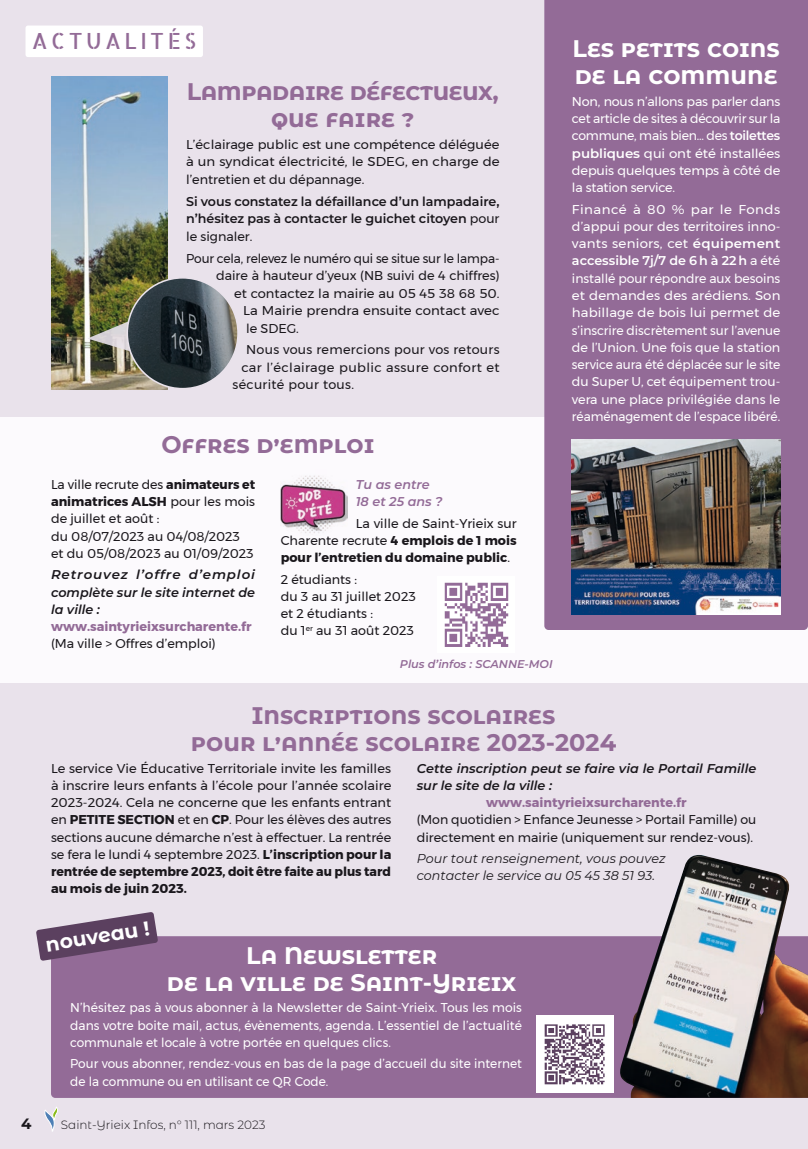
<style>
.page{position:relative;width:808px;height:1149px;background:#fff}
.page>*{position:absolute;margin:0;border:0;box-sizing:border-box;transform-origin:0 0}
.t1{font:700 24px/27px "Montserrat Alternates";color:#936b97;text-align:center}
.t2{font:700 24px/27px "Montserrat Alternates";color:#fff;text-align:center}
.t3{font:700 24px/27.3px "Montserrat Alternates";letter-spacing:-.02em;color:#936b97;text-align:center}
.t4{font:22.2px "Allerta Stencil";letter-spacing:.16em;color:#936b97}
.t5{font:700 20.25px "Montserrat Alternates";color:#fff}
.t6{font:700 15px "Montserrat Alternates";color:#1a171c}
.t7{font:12.75px/17.2px "Montserrat";color:#1a171c}
.t8{font:12.75px/17.2px "Montserrat";color:#fff;text-align:justify;scale:1.05 1}
.t9{font:12.75px/17.2px "Montserrat";color:#fff;text-align:justify}
.t10{font:12.75px/17.2px "Montserrat";color:#fff;scale:.95 1}
.t11{font:600 12.75px/17.5px "Montserrat";color:#1a171c;text-align:justify}
.t12{font:700 12.75px/17.2px "Montserrat";color:#1a171c;text-align:justify}
.t13{font:italic 600 12.75px/17.2px "Montserrat";color:#1a171c}
.t14{font:italic 12.75px/17.2px "Montserrat";color:#1a171c}
.t15{font:italic 600 12.75px/17.2px "Montserrat";color:#1a171c;text-align:justify;scale:1.05 1}
.t16{font:700 12.75px "Montserrat";color:#936b97}
.t17{font:12.75px "Montserrat";letter-spacing:.025em;color:#1a171c}
.t18{font:12.75px "Montserrat";color:#1a171c;scale:.96 1}
.t19{font:12.75px "Montserrat";letter-spacing:.03em;color:#1a171c}
.t20{font:12.75px "Montserrat";color:#1a171c;scale:1.04 1}
.t21{font:italic 600 12.75px/17.2px "Montserrat";color:#936b97}
.t22{font:300 12px "Montserrat Alternates";color:#1a171c}
.t23{font:italic 600 11.25px "Montserrat";color:#936b97}
.s1{font-weight:400}
.s2{font-weight:700}
.s3{font-weight:600}
</style>
<div class="page">
<div style="left:0;top:0;width:808px;height:1148px;background:#e9e2eb"></div>
<div style="left:0;top:417px;width:808px;height:266px;background:#fcfafd"></div>
<img style="left:281px;top:475px;width:66px;height:58px">
<img style="left:444px;top:582px;width:65px;height:65px">
<div style="left:51px;top:936px;width:569px;height:161px;background:#936b97"></div>
<img style="left:620px;top:855px;width:188px;height:242px">
<img style="left:537px;top:1015px;width:76px;height:76px">
<svg style="left:36px;top:912px;width:122px;height:48px"></svg>
<div style="left:26px;top:26px;width:177px;height:31px;background:#fff;border-radius:3px"></div>
<div style="left:544px;top:0;width:264px;height:629px;background:#936b97"></div>
<img style="left:572px;top:439px;width:208px;height:175px">
<img style="left:51px;top:77px;width:117px;height:312px">
<img style="left:87px;top:300px;width:51px;height:67px">
<img style="left:127px;top:278px;width:111px;height:110px;border-radius:55px">
<div style="left:126px;top:277px;width:113px;height:112px;border:2px solid #e9e2eb;border-radius:50%"></div>
<svg style="left:44px;top:1107px;width:14px;height:24px"></svg>
<h2 class="t4" style="left:32px;top:26px;width:166px">ACTUALITÉS</h2>
<h1 class="t3" style="left:187px;top:76px;width:314px">Lampadaire défectueux, que faire ?</h1>
<p class="t7" style="left:186px;top:135px;width:315px;text-align:justify">L’éclairage public est une compétence déléguée à un syndicat électricité, le SDEG, en charge de l’entretien et du dépannage.</p>
<p class="t11" style="left:186px;top:192px;width:315px">Si vous constatez la défaillance d’un lampadaire, n’hésitez pas à contacter le guichet citoyen <span class="s1">pour le signaler.</span></p>
<p class="t18" style="left:186px;top:248px;width:328px">Pour cela, relevez le numéro qui se situe sur le lampa-</p>
<p class="t7" style="left:216px;top:267px;width:285px">daire à hauteur d’yeux (NB suivi de 4 chiffres)</p>
<p class="t7" style="left:234px;top:284px;width:267px">et contactez la mairie au 05 45 38 68 50.</p>
<p class="t20" style="left:243px;top:301px;width:248px">La Mairie prendra ensuite contact avec</p>
<p class="t7" style="left:246px;top:319px;width:54px">le SDEG.</p>
<p class="t17" style="left:246px;top:340px;width:255px">Nous vous remercions pour vos retours</p>
<p class="t19" style="left:242px;top:357px;width:260px">car l’éclairage public assure confort et</p>
<p class="t17" style="left:233px;top:375px;width:123px">sécurité pour tous.</p>
<h1 class="t1" style="left:161px;top:429px;width:215px">Offres d’emploi</h1>
<p class="t7" style="left:51px;top:475px;width:206px">La ville recrute des <span class="s2">animateurs et animatrices ALSH</span> pour les mois de juillet et août :<br>du 08/07/2023 au 04/08/2023 et du 05/08/2023 au 01/09/2023</p>
<p class="t15" style="left:51px;top:565px;width:196px">Retrouvez l’offre d’emploi complète sur le site internet de la ville :</p>
<p class="t16" style="left:51px;top:616px;width:202px">www.saintyrieixsurcharente.fr</p>
<p class="t7" style="left:51px;top:635px;width:166px">(Ma ville &gt; Offres d’emploi)</p>
<p class="t21" style="left:356px;top:475px;width:88px">Tu as entre<br>18 et 25 ans ?</p>
<p class="t12" style="left:281px;top:514px;width:237px;text-indent:75px"><span class="s1">La ville de Saint-Yrieix sur Charente recrute</span> 4 emplois de 1 mois pour l’entretien du domaine public<span class="s1">.</span></p>
<p class="t7" style="left:281px;top:570px;width:137px">2 étudiants :<br>du 3 au 31 juillet 2023 et 2 étudiants :<br>du 1<sup>er</sup> au 31 août 2023</p>
<p class="t23" style="left:400px;top:656px;width:154px">Plus d’infos : SCANNE-MOI</p>
<h1 class="t2" style="left:572px;top:34px;width:209px;text-align:left">Les petits coins de la commune</h1>
<p class="t9" style="left:572px;top:92px;width:210px">Non, nous n’allons pas parler dans cet article de sites à découvrir sur la commune, mais bien… des <span class="s3">toilettes publiques</span> qui ont été installées depuis quelques temps à côté de la station service.</p>
<p class="t8" style="left:572px;top:200px;width:200px">Financé à 80 % par le Fonds d’appui pour des territoires inno&shy;vants seniors, cet <span class="s3">équipement accessible 7j/7 de 6 h à 22 h</span> a été installé pour répondre aux besoins et demandes des arédiens. Son habillage de bois lui permet de s’inscrire discrètement sur l’avenue de l’Union. Une fois que la station service aura été déplacée sur le site du Super U, cet équipement trou&shy;vera une place privilégiée dans le réaménagement de l’espace libéré.</p>
<h1 class="t1" style="left:191px;top:700px;width:427px">Inscriptions scolaires<br>pour l’année scolaire 2023-2024</h1>
<p class="t7" style="left:51px;top:759px;width:342px;text-align:justify">Le service Vie Éducative Territoriale invite les familles à inscrire leurs enfants à l’école pour l’année scolaire 2023-2024. Cela ne concerne que les enfants entrant en <span class="s2">PETITE SECTION</span> et en <span class="s2">CP</span>. Pour les élèves des autres sections aucune démarche n’est à effectuer. La rentrée se fera le lundi 4 septembre 2023. <span class="s2">L’inscription pour la rentrée de septembre 2023, doit être faite au plus tard au mois de juin 2023.</span></p>
<p class="t13" style="left:417px;top:758px;width:341px">Cette inscription peut se faire via le Portail Famille sur le site de la ville :</p>
<p class="t16" style="left:486px;top:792px;width:202px">www.saintyrieixsurcharente.fr</p>
<p class="t7" style="left:417px;top:810px;width:341px">(Mon quotidien &gt; Enfance Jeunesse &gt; Portail Famille) ou directement en mairie (uniquement sur rendez-vous).</p>
<p class="t14" style="left:417px;top:849px;width:250px">Pour tout renseignement, vous pouvez contacter le service au 05 45 38 51 93.</p>
<h3 class="t5" style="left:43px;top:929px;width:106px;rotate:-9deg">nouveau !</h3>
<h1 class="t2" style="left:167px;top:940px;width:351px">La Newsletter<br>de la ville de Saint-Yrieix</h1>
<p class="t9" style="left:70px;top:998px;width:453px">N’hésitez pas à vous abonner à la Newsletter de Saint-Yrieix. Tous les mois dans votre boite mail, actus, évènements, agenda. L’essentiel de l’actualité communale et locale à votre portée en quelques clics.</p>
<p class="t10" style="left:70px;top:1054px;width:477px">Pour vous abonner, rendez-vous en bas de la page d’accueil du site internet de la commune ou en utilisant ce QR Code.</p>
<p class="t6" style="left:21px;top:1112px;width:12px">4</p>
<p class="t22" style="left:61px;top:1116px;width:206px">Saint-Yrieix Infos, n° 111, mars 2023</p>
</div>
